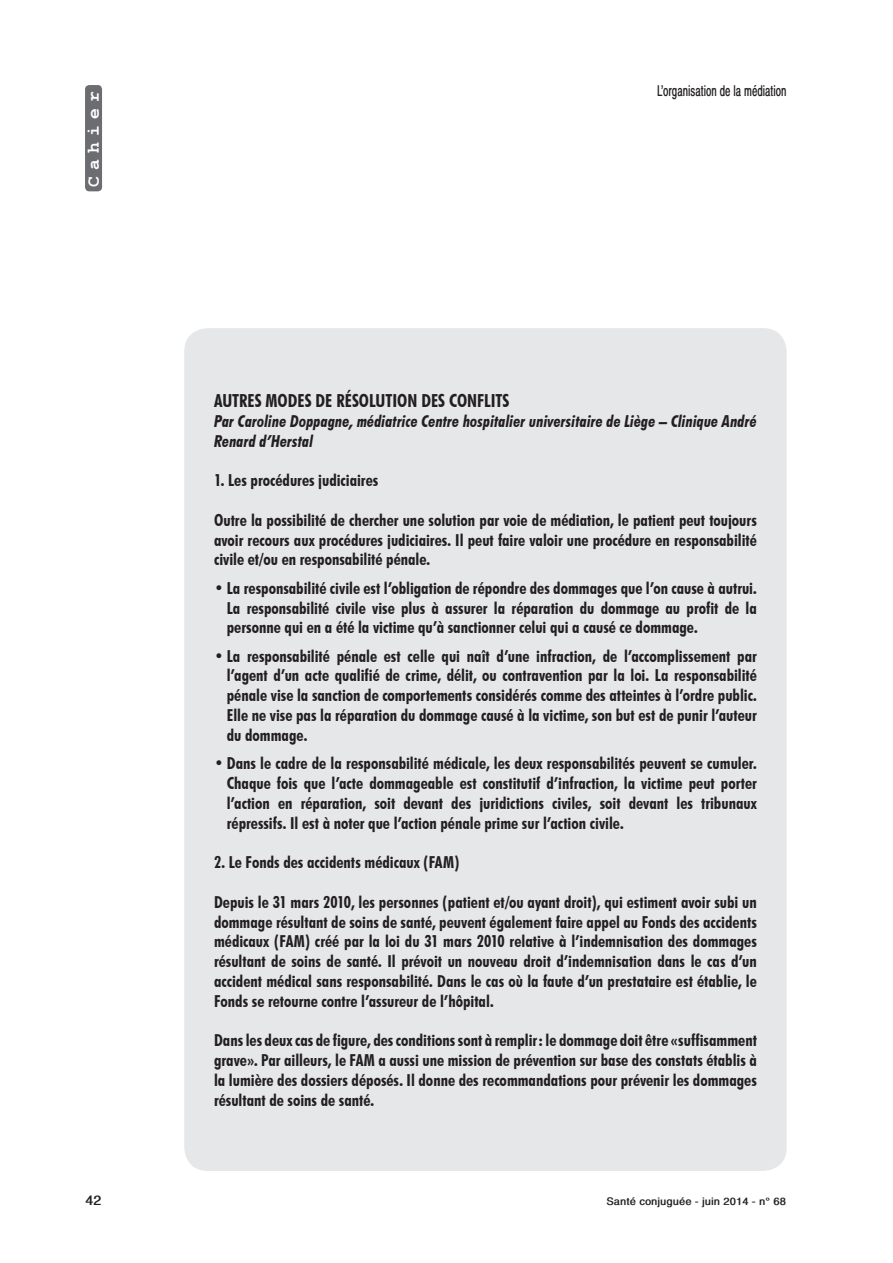
<style>
.page{position:relative;width:893px;height:1263px;background:#fff}
.page>*{position:absolute;margin:0;border:0;box-sizing:border-box;transform-origin:0 0}
.t1{font:700 condensed 18px "Futura BT";color:#231f20}
.t2{font:700 18px "Courier New";letter-spacing:.35em;color:#fff}
.t3{font:700 condensed 16.5px/19.8px "Futura BT";color:#231f20;text-align:justify}
.t4{font:italic 700 condensed 16.5px/19.8px "Futura BT";letter-spacing:.005em;color:#231f20}
.t5{font:700 15px "Helvetica";letter-spacing:.005em;color:#231f20;scale:.6 1}
.t6{font:700 13.5px "Helvetica";color:#231f20}
.t7{font:700 10.5px "Helvetica";color:#231f20}
</style>
<div class="page">
<div style="left:85px;top:85px;width:17px;height:106px;background:#6c6d70;border-radius:4px"></div>
<div style="left:184px;top:328px;width:603px;height:843px;background:#e6e7e9;border-radius:23px"></div>
<p class="t2" style="left:82px;top:187px;width:98px;rotate:-90deg">Cahier</p>
<p class="t5" style="left:657px;top:82px;width:218px">L’organisation de la médiation</p>
<p class="t1" style="left:214px;top:390px;width:297px">AUTRES MODES DE RÉSOLUTION DES CONFLITS</p>
<p class="t4" style="left:214px;top:411px;width:544px">Par Caroline Doppagne, médiatrice Centre hospitalier universitaire de Liège – Clinique André<br>Renard d’Herstal</p>
<p class="t3" style="left:214px;top:470px;width:166px">1. Les procédures judiciaires</p>
<p class="t3" style="left:214px;top:510px;width:544px">Outre la possibilité de chercher une solution par voie de médiation, le patient peut toujours avoir recours aux procédures judiciaires. Il peut faire valoir une procédure en responsabilité civile et/ou en responsabilité pénale.</p>
<p class="t3" style="left:227px;top:578px;width:532px;text-indent:-13px">• La responsabilité civile est l’obligation de répondre des dommages que l’on cause à autrui.<br>La responsabilité civile vise plus à assurer la réparation du dommage au profit de la personne qui en a été la victime qu’à sanctionner celui qui a causé ce dommage.</p>
<p class="t3" style="left:227px;top:646px;width:532px;text-indent:-13px">• La responsabilité pénale est celle qui naît d’une infraction, de l’accomplissement par l’agent d’un acte qualifié de crime, délit, ou contravention par la loi. La responsabilité pénale vise la sanction de comportements considérés comme des atteintes à l’ordre public.<br>Elle ne vise pas la réparation du dommage causé à la victime, son but est de punir l’auteur du dommage.</p>
<p class="t3" style="left:227px;top:753px;width:532px;text-indent:-13px">• Dans le cadre de la responsabilité médicale, les deux responsabilités peuvent se cumuler.<br>Chaque fois que l’acte dommageable est constitutif d’infraction, la victime peut porter l’action en réparation, soit devant des juridictions civiles, soit devant les tribunaux répressifs. Il est à noter que l’action pénale prime sur l’action civile.</p>
<p class="t3" style="left:214px;top:852px;width:247px">2. Le Fonds des accidents médicaux (FAM)</p>
<p class="t3" style="left:214px;top:892px;width:544px">Depuis le 31 mars 2010, les personnes (patient et/ou ayant droit), qui estiment avoir subi un dommage résultant de soins de santé, peuvent également faire appel au Fonds des accidents médicaux (FAM) créé par la loi du 31 mars 2010 relative à l’indemnisation des dommages résultant de soins de santé. Il prévoit un nouveau droit d’indemnisation dans le cas d’un accident médical sans responsabilité. Dans le cas où la faute d’un prestataire est établie, le Fonds se retourne contre l’assureur de l’hôpital.</p>
<p class="t3" style="left:214px;top:1030px;width:544px">Dansles deuxcas de figure, desconditionssont à remplir : le dommage doit être «suffisamment grave». Par ailleurs, le FAM a aussi une mission de prévention sur base des constats établis à la lumière des dossiers déposés. Il donne des recommandations pour prévenir les dommages résultant de soins de santé.</p>
<p class="t6" style="left:85px;top:1192px;width:18px">42</p>
<p class="t7" style="left:606px;top:1195px;width:181px">Santé conjuguée - juin 2014 - n° 68</p>
</div>
